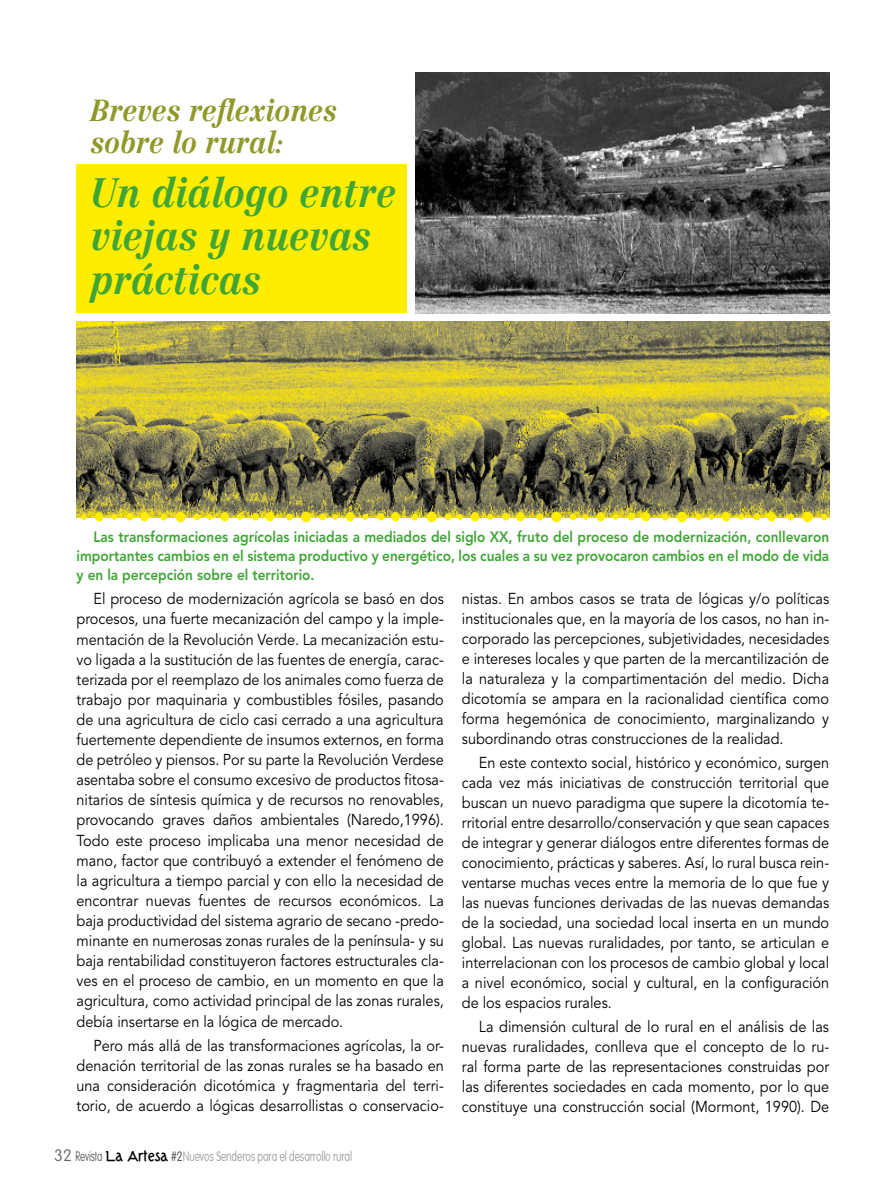
<style>
.page{position:relative;width:893px;height:1191px;background:#fff}
.page>*{position:absolute;margin:0;border:0;box-sizing:border-box;transform-origin:0 0}
.t1{font:40.5px/43.5px "Centennial Bold Italic Os F";color:#3fa535;scale:.92 1}
.t2{font:30px/31.5px "Centennial Bold Italic Os F";color:#8f9927;scale:.92 1}
.t3{font:15.75px/20.1px "Avenir";color:#000;text-align:justify;scale:.92 1}
.t4{font:800 15px/18.8px "Avenir";color:#3fa535;text-align:justify;scale:.91 1}
.t5{font:300 13.5px "VAG Rounded";letter-spacing:-.01em;color:#a8a8a7;scale:.75 1}
.s1{font-weight:100;font-size:16.5px;color:#646363}
.s2{font-weight:100;color:#575756}
.s3{font-family:"Tork";font-weight:700;color:#000}
.s4{color:#575756}
</style>
<div class="page">
<img style="left:77px;top:321px;width:752px;height:190px">
<div style="left:77px;top:165px;width:330px;height:148px;background:#ffed00"></div>
<img style="left:416px;top:72px;width:413px;height:241px">
<svg style="left:77px;top:511px;width:752px;height:11px"></svg>
<h2 class="t2" style="left:90px;top:95px;width:269px">Breves reflexiones sobre lo rural:</h2>
<h1 class="t1" style="left:90px;top:170px;width:334px">Un diálogo entre viejas y nuevas prácticas</h1>
<p class="t4" style="left:77px;top:527px;width:829px;text-indent:17px">Las transformaciones agrícolas iniciadas a mediados del siglo XX, fruto del proceso de modernización, conllevaron importantes cambios en el sistema productivo y energético, los cuales a su vez provocaron cambios en el modo de vida y en la percepción sobre el territorio.</p>
<p class="t3" style="left:77px;top:589px;width:401px;text-indent:17px">El proceso de modernización agrícola se basó en dos procesos, una fuerte mecanización del campo y la imple&shy;mentación de la Revolución Verde. La mecanización estu&shy;vo ligada a la sustitución de las fuentes de energía, carac&shy;terizada por el reemplazo de los animales como fuerza de trabajo por maquinaria y combustibles fósiles, pasando de una agricultura de ciclo casi cerrado a una agricultura fuertemente dependiente de insumos externos, en forma de petróleo y piensos. Por su parte la Revolución Verdese asentaba sobre el consumo excesivo de productos fitosa&shy;nitarios de síntesis química y de recursos no renovables, provocando graves daños ambientales (Naredo,1996).<br>Todo este proceso implicaba una menor necesidad de mano, factor que contribuyó a extender el fenómeno de la agricultura a tiempo parcial y con ello la necesidad de encontrar nuevas fuentes de recursos económicos. La baja productividad del sistema agrario de secano -predo&shy;minante en numerosas zonas rurales de la península- y su baja rentabilidad constituyeron factores estructurales cla&shy;ves en el proceso de cambio, en un momento en que la agricultura, como actividad principal de las zonas rurales, debía insertarse en la lógica de mercado.</p>
<p class="t3" style="left:77px;top:1035px;width:401px;text-indent:17px">Pero más allá de las transformaciones agrícolas, la or&shy;denación territorial de las zonas rurales se ha basado en una consideración dicotómica y fragmentaria del terri&shy;torio, de acuerdo a lógicas desarrollistas o conservacio-</p>
<p class="t5" style="left:54px;top:1148px;width:399px"><span class="s1">32</span> <span class="s2">Revista</span> <span class="s3">La Artesa</span> <span class="s4">#2</span>Nuevos Senderos para el desarrollo rural</p>
<p class="t3" style="left:462px;top:589px;width:401px">nistas. En ambos casos se trata de lógicas y/o políticas institucionales que, en la mayoría de los casos, no han in&shy;corporado las percepciones, subjetividades, necesidades e intereses locales y que parten de la mercantilización de la naturaleza y la compartimentación del medio. Dicha dicotomía se ampara en la racionalidad científica como forma hegemónica de conocimiento, marginalizando y subordinando otras construcciones de la realidad.</p>
<p class="t3" style="left:462px;top:753px;width:401px;text-indent:17px">En este contexto social, histórico y económico, surgen cada vez más iniciativas de construcción territorial que buscan un nuevo paradigma que supere la dicotomía te&shy;rritorial entre desarrollo/conservación y que sean capaces de integrar y generar diálogos entre diferentes formas de conocimiento, prácticas y saberes. Así, lo rural busca rein&shy;ventarse muchas veces entre la memoria de lo que fue y las nuevas funciones derivadas de las nuevas demandas de la sociedad, una sociedad local inserta en un mundo global. Las nuevas ruralidades, por tanto, se articulan e interrelacionan con los procesos de cambio global y local a nivel económico, social y cultural, en la configuración de los espacios rurales.</p>
<p class="t3" style="left:462px;top:1017px;width:401px;text-indent:17px">La dimensión cultural de lo rural en el análisis de las nuevas ruralidades, conlleva que el concepto de lo ru&shy;ral forma parte de las representaciones construidas por las diferentes sociedades en cada momento, por lo que constituye una construcción social (Mormont, 1990). De</p>
</div>
